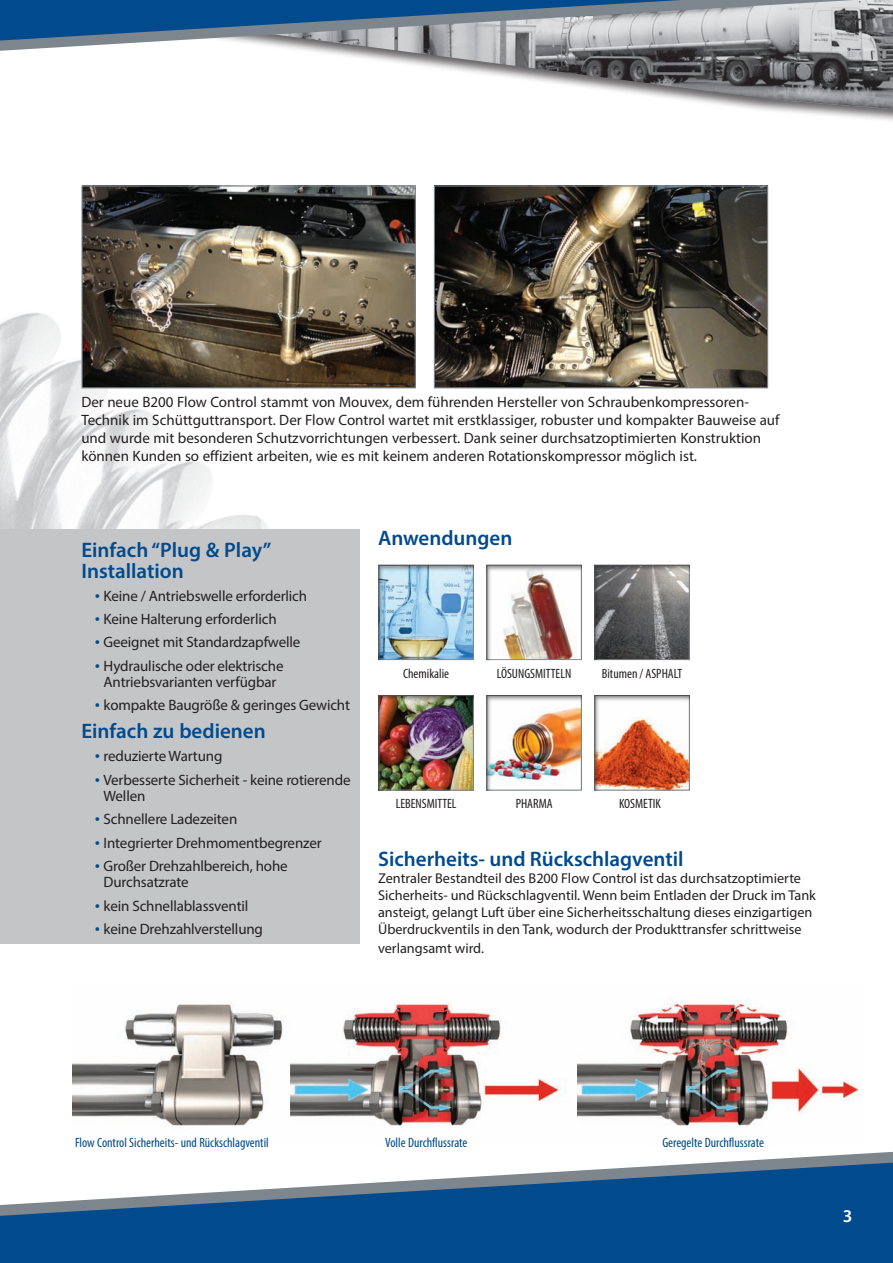
<style>
.page{position:relative;width:893px;height:1263px;background:#fff}
.page>*{position:absolute;margin:0;border:0;box-sizing:border-box;transform-origin:0 0}
.t1{font:600 21px/21px "Myriad Pro";color:#004a8d}
.t2{font:600 18px "Myriad Pro";color:#fff}
.t3{font:15px/16.5px "Myriad Pro";letter-spacing:-.01em;color:#231f20}
.t4{font:14.25px/17.1px "Myriad Pro";color:#231f20}
.t5{font:condensed 13.5px "Myriad Pro";color:#004a8d}
.t6{font:condensed 13.5px "Myriad Pro";color:#231f20}
.s1{font-family:"Times New Roman";color:#004a8d}
</style>
<div class="page">
<img style="left:0;top:312px;width:374px;height:218px">
<img style="left:726px;top:105px;width:167px;height:12px">
<svg style="left:0;top:0;width:893px;height:105px"></svg>
<svg style="left:0;top:1151px;width:893px;height:112px;fill:#004a8d"></svg>
<div style="left:377px;top:563px;width:97px;height:99px;background:#231f20;opacity:.5"></div>
<div style="left:377px;top:693px;width:97px;height:99px;background:#231f20;opacity:.5"></div>
<div style="left:485px;top:563px;width:97px;height:99px;background:#231f20;opacity:.5"></div>
<div style="left:485px;top:693px;width:97px;height:99px;background:#231f20;opacity:.5"></div>
<div style="left:593px;top:563px;width:97px;height:99px;background:#231f20;opacity:.5"></div>
<div style="left:593px;top:693px;width:97px;height:99px;background:#231f20;opacity:.5"></div>
<hr style="left:0;top:529px;width:1px;height:416px;background:#231f20;opacity:.5">
<div style="left:0;top:530px;width:360px;height:414px;background:#c4c5c7"></div>
<img style="left:83px;top:187px;width:331px;height:199px">
<div style="left:81px;top:185px;width:335px;height:203px;border:1px solid #7e868d"></div>
<img style="left:436px;top:187px;width:330px;height:199px">
<div style="left:434px;top:185px;width:334px;height:203px;border:1px solid #7e868d"></div>
<img style="left:72px;top:1003px;width:219px;height:123px">
<img style="left:578px;top:999px;width:283px;height:127px">
<img style="left:291px;top:1002px;width:276px;height:124px">
<p class="t3" style="left:81px;top:393px;width:700px;line-height:18px">Der neue B200 Flow Control stammt von Mouvex, dem führenden Hersteller von Schraubenkompressoren-Technik im Schüttguttransport. Der Flow Control wartet mit erstklassiger, robuster und kompakter Bauweise auf und wurde mit besonderen Schutzvorrichtungen verbessert. Dank seiner durchsatzoptimierten Konstruktion können Kunden so effizient arbeiten, wie es mit keinem anderen Rotationskompressor möglich ist.</p>
<h1 class="t1" style="left:81px;top:538px;width:192px">Einfach “Plug &amp; Play”<br>Installation</h1>
<p class="t3" style="left:95px;top:587px;width:214px"><span class="s1">•</span> Keine / Antriebswelle erforderlich</p>
<p class="t3" style="left:95px;top:610px;width:183px"><span class="s1">•</span> Keine Halterung erforderlich</p>
<p class="t3" style="left:95px;top:634px;width:207px"><span class="s1">•</span> Geeignet mit Standardzapfwelle</p>
<p class="t3" style="left:95px;top:657px;width:190px;text-align:center"><span class="s1">•</span> Hydraulische oder elektrische<br>Antriebsvarianten verfügbar</p>
<p class="t3" style="left:95px;top:697px;width:257px"><span class="s1">•</span> kompakte Baugröße &amp; geringes Gewicht</p>
<h1 class="t1" style="left:81px;top:720px;width:186px">Einfach zu bedienen</h1>
<p class="t3" style="left:95px;top:748px;width:129px"><span class="s1">•</span> reduzierte Wartung</p>
<p class="t3" style="left:104px;top:771px;width:248px;text-indent:-9px"><span class="s1">•</span> Verbesserte Sicherheit - keine rotierende<br>Wellen</p>
<p class="t3" style="left:95px;top:811px;width:144px"><span class="s1">•</span> Schnellere Ladezeiten</p>
<p class="t3" style="left:95px;top:834px;width:228px"><span class="s1">•</span> Integrierter Drehmomentbegrenzer</p>
<p class="t3" style="left:104px;top:857px;width:186px;text-indent:-9px"><span class="s1">•</span> Großer Drehzahlbereich, hohe<br>Durchsatzrate</p>
<p class="t3" style="left:95px;top:897px;width:155px"><span class="s1">•</span> kein Schnellablassventil</p>
<p class="t3" style="left:95px;top:920px;width:170px"><span class="s1">•</span> keine Drehzahlverstellung</p>
<h1 class="t1" style="left:378px;top:527px;width:136px">Anwendungen</h1>
<p class="t6" style="left:403px;top:665px;width:47px">Chemikalie</p>
<p class="t6" style="left:497px;top:665px;width:76px">LÖSUNGSMITTELN</p>
<p class="t6" style="left:602px;top:665px;width:82px">Bitumen / ASPHALT</p>
<p class="t6" style="left:396px;top:795px;width:62px">LEBENSMITTEL</p>
<p class="t6" style="left:516px;top:795px;width:38px">PHARMA</p>
<p class="t6" style="left:619px;top:795px;width:43px">KOSMETIK</p>
<h1 class="t1" style="left:378px;top:847px;width:307px">Sicherheits- und Rückschlagventil</h1>
<p class="t4" style="left:378px;top:869px;width:439px">Zentraler Bestandteil des B200 Flow Control ist das durchsatzoptimierte Sicherheits- und Rückschlagventil. Wenn beim Entladen der Druck im Tank ansteigt, gelangt Luft über eine Sicherheitsschaltung dieses einzigartigen Überdruckventils in den Tank, wodurch der Produkttransfer schrittweise</p>
<p class="t4" style="left:378px;top:940px;width:107px">verlangsamt wird.</p>
<p class="t5" style="left:75px;top:1134px;width:195px">Flow Control Sicherheits- und Rückschlagventil</p>
<p class="t5" style="left:385px;top:1134px;width:84px">Volle Durchflussrate</p>
<p class="t5" style="left:662px;top:1134px;width:103px">Geregelte Durchflussrate</p>
<p class="t2" style="left:843px;top:1204px;width:11px">3</p>
</div>
